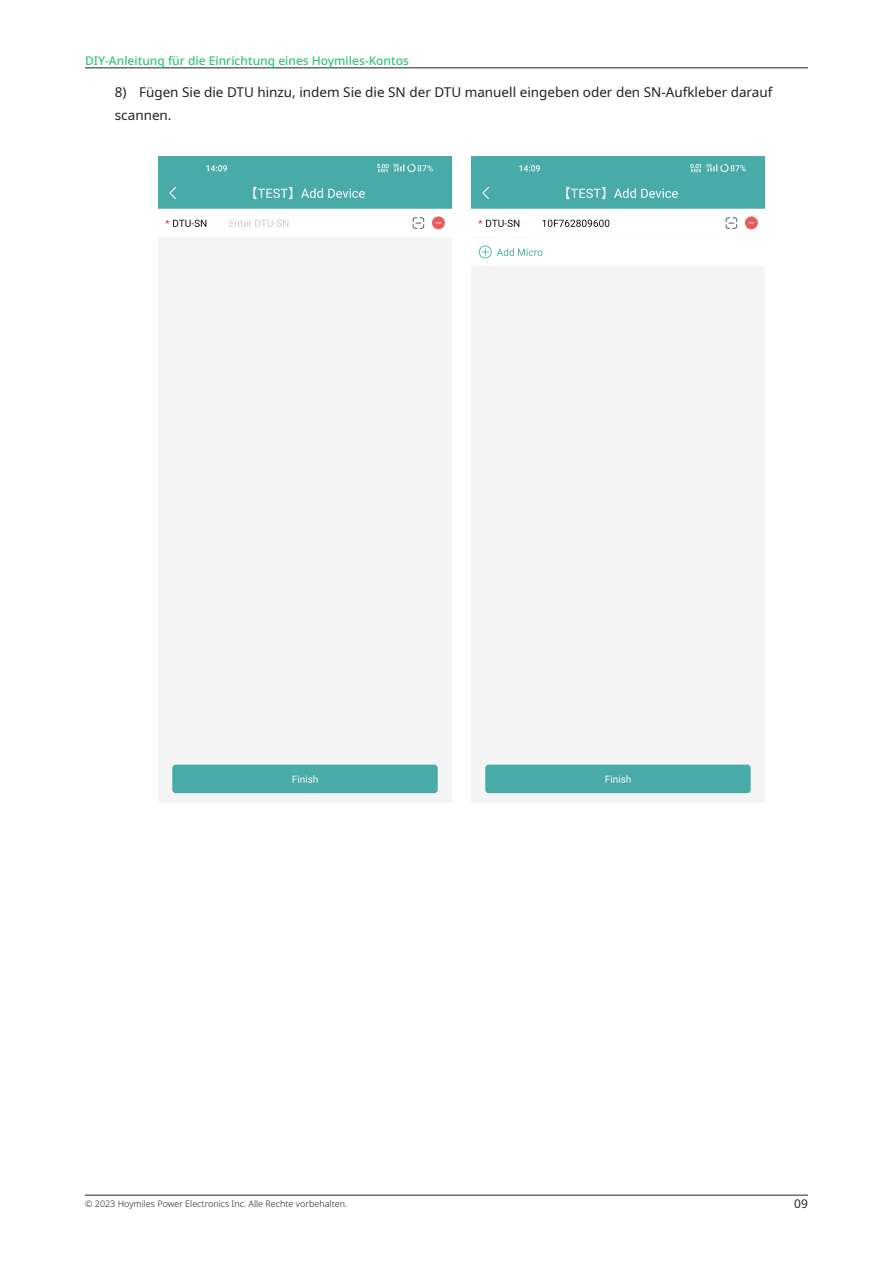
<style>
.page{position:relative;width:893px;height:1263px;background:#fff}
.page>*{position:absolute;margin:0;border:0;box-sizing:border-box;transform-origin:0 0}
.Body{font:13.5px/23.2px "Noto Sans";color:#231f20}
.t1{font:500 12px "Noto Sans";color:#31c477}
.t2{font:12px "Noto Sans";color:#231f20}
.t3{font:300 9px "Noto Sans";color:#231f20}
</style>
<div class="page">
<hr style="left:85px;top:68px;width:723px;height:1px;background:#231f20">
<hr style="left:85px;top:1195px;width:723px;height:1px;background:#231f20">
<img style="left:158px;top:157px;width:293px;height:645px">
<img style="left:471px;top:157px;width:293px;height:645px">
<p class="t1" style="left:85px;top:52px;width:325px">DIY-Anleitung für die Einrichtung eines Hoymiles-Kontos</p>
<p class="Body" style="left:115px;top:80px;width:659px">8) Fügen Sie die DTU hinzu, indem Sie die SN der DTU manuell eingeben oder den SN-Aufkleber darauf scannen.</p>
<p class="t3" style="left:85px;top:1197px;width:264px">© 2023 Hoymiles Power Electronics Inc. Alle Rechte vorbehalten.</p>
<p class="t2" style="left:794px;top:1195px;width:15px">09</p>
</div>
